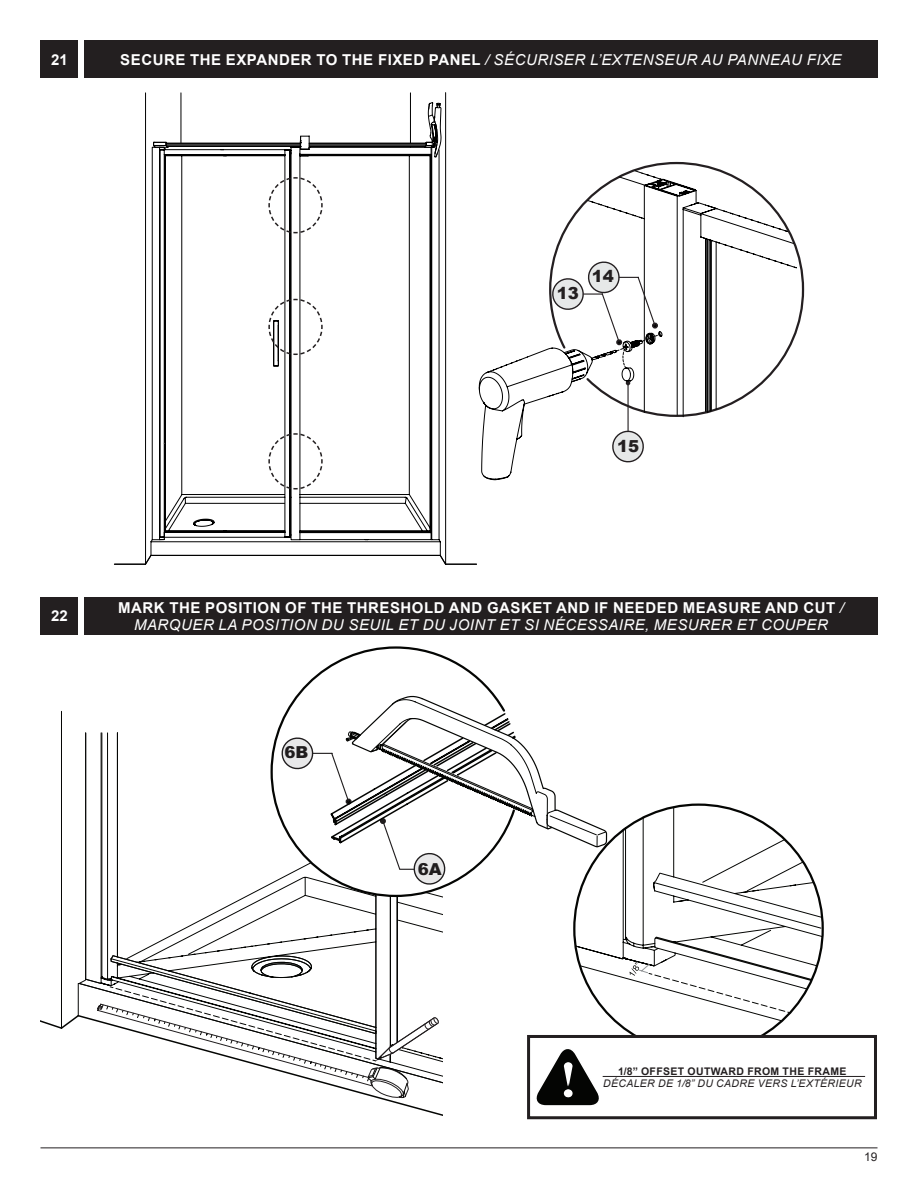
<style>
.page{position:relative;width:918px;height:1188px;background:#fff}
.page>*{position:absolute;margin:0;border:0;box-sizing:border-box;transform-origin:0 0}
.Part_Numbers{font:900 16.5px "Arial";color:#231f20}
.t1{font:900 16.5px "Arial";color:#201d1e}
.ISNTRUCTIONS_TEXT{font:italic 15px/16.5px "Arial";letter-spacing:.035em;color:#fff;text-align:center}
.ISNTRUCTIONS_TEXT-2{font:700 15px "Arial";color:#fff}
.t2{font:12px "Arial";color:#231f20}
.Note{font:italic 10.5px/12.6px "Arial";letter-spacing:.035em;color:#231f20;text-align:center}
.s1{font-weight:700;font-style:normal}
</style>
<div class="page">
<hr style="left:40px;top:1148px;width:838px;height:1px;background:#231f20">
<div style="left:84px;top:40px;width:794px;height:38px;background:#231f20"></div>
<div style="left:84px;top:597px;width:794px;height:38px;background:#231f20"></div>
<div style="left:40px;top:40px;width:38px;height:38px;background:#231f20"></div>
<div style="left:40px;top:597px;width:38px;height:38px;background:#231f20"></div>
<svg style="left:145px;top:92px;width:302px;height:462px"></svg>
<svg style="left:268px;top:176px;width:55px;height:58px"></svg>
<svg style="left:268px;top:298px;width:55px;height:58px"></svg>
<svg style="left:268px;top:432px;width:55px;height:58px"></svg>
<svg style="left:114px;top:554px;width:363px;height:11px"></svg>
<hr style="left:167px;top:146px;width:133px;height:1px;background:#000">
<hr style="left:166px;top:145px;width:134px;height:1px;background:#000">
<hr style="left:166px;top:143px;width:134px;height:1px;background:#000">
<svg style="left:153px;top:141px;width:15px;height:7px"></svg>
<svg style="left:299px;top:92px;width:143px;height:66px"></svg>
<svg style="left:632px;top:161px;width:173px;height:171px"></svg>
<svg style="left:478px;top:170px;width:319px;height:311px"></svg>
<svg style="left:551px;top:261px;width:111px;height:124px"></svg>
<hr style="left:61px;top:711px;width:1px;height:317px;background:#040503">
<svg style="left:85px;top:732px;width:357px;height:240px"></svg>
<svg style="left:40px;top:972px;width:402px;height:144px"></svg>
<svg style="left:575px;top:807px;width:248px;height:215px"></svg>
<svg style="left:629px;top:962px;width:163px;height:52px"></svg>
<svg style="left:271px;top:665px;width:179px;height:232px"></svg>
<svg style="left:329px;top:646px;width:285px;height:198px"></svg>
<svg style="left:281px;top:695px;width:327px;height:190px"></svg>
<div style="left:527px;top:1035px;width:350px;height:84px;border:3px solid #231f20"></div>
<hr style="left:603px;top:1076px;width:262px;height:1px;background:#231f20">
<svg style="left:536px;top:1049px;width:68px;height:57px"></svg>
<div style="left:565px;top:1089px;width:8px;height:8px;background:#fff;border-radius:50%"></div>
<p class="ISNTRUCTIONS_TEXT-2" style="left:51px;top:49px;width:18px">21</p>
<p class="ISNTRUCTIONS_TEXT" style="left:120px;top:52px;width:723px"><span class="s1">SECURE THE EXPANDER TO THE FIXED PANEL</span> / SÉCURISER L’EXTENSEUR AU PANNEAU FIXE</p>
<p class="Part_Numbers" style="left:557px;top:282px;width:24px">13</p>
<p class="Part_Numbers" style="left:592px;top:264px;width:24px">14</p>
<p class="Part_Numbers" style="left:617px;top:435px;width:24px">15</p>
<p class="ISNTRUCTIONS_TEXT-2" style="left:51px;top:606px;width:18px">22</p>
<p class="ISNTRUCTIONS_TEXT" style="left:118px;top:600px;width:727px"><span class="s1">MARK THE POSITION OF THE THRESHOLD AND GASKET AND IF NEEDED MEASURE AND CUT</span> /<br>MARQUER LA POSITION DU SEUIL ET DU JOINT ET SI NÉCESSAIRE, MESURER ET COUPER</p>
<p class="t1" style="left:284px;top:740px;width:25px">6B</p>
<p class="t1" style="left:418px;top:857px;width:25px">6A</p>
<p class="Note" style="left:603px;top:1065px;width:260px"><span class="s1">1/8” OFFSET OUTWARD FROM THE FRAME<br></span>DÉCALER DE 1/8” DU CADRE VERS L’EXTÉRIEUR</p>
<p class="t2" style="left:864px;top:1149px;width:15px">19</p>
</div>
